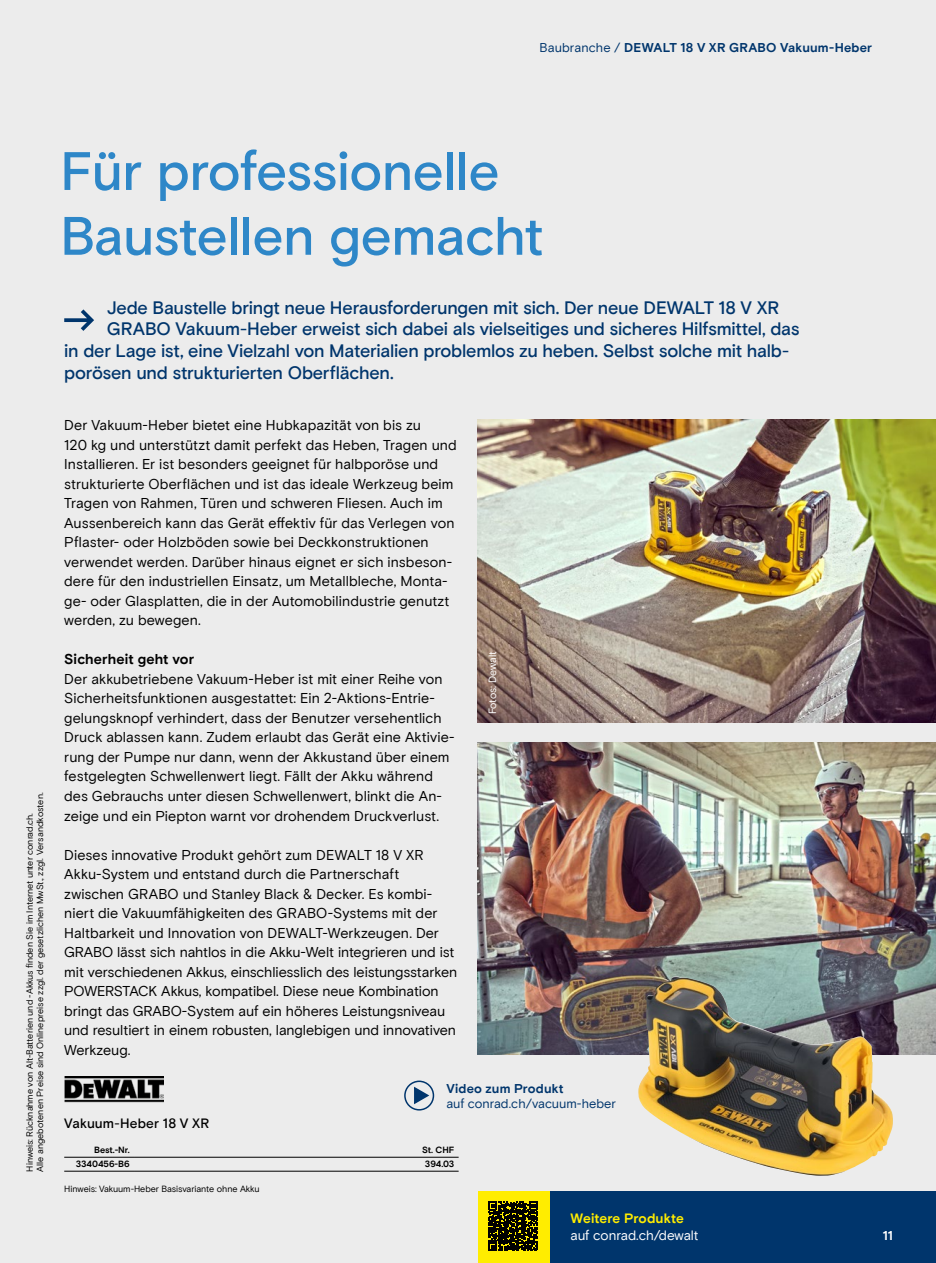
<style>
.page{position:relative;width:936px;height:1263px;background:#fff}
.page>*{position:absolute;margin:0;border:0;box-sizing:border-box;transform-origin:0 0}
.Inno_Headline_36pt_blau{font:500 54px/64.8px "Conrad Basis";letter-spacing:-.01em;color:#2e87c8}
.Inno_Einleitung_dblau{font:500 18px "Conrad Basis";letter-spacing:-.015em;color:#00356c}
.Inno_Fließtext_schwarz{font:14.25px/19.5px "Conrad Basis";letter-spacing:.005em;color:#000}
.Inno_Fließtext_schwarz-2{font:700 14.25px "Conrad Basis";letter-spacing:.01em;color:#000}
.Inno_Text_QR-Code-Kasten_weiss{font:13.5px "Conrad Basis";letter-spacing:-.005em;color:#fff}
.Inno_Produkttext_schwarz{font:500 13.5px "Conrad Basis";letter-spacing:.01em;color:#000}
.Inno_Text_QR-Code-Kasten_gelb{font:700 13.5px "Conrad Basis";letter-spacing:.005em;color:#ffed00}
.Inno_Mehrwert_Service_Link_dblau{font:12.75px/15px "Conrad Basis";color:#00356c}
.Inno_Kopfzeile_Branche_Thema_rechts_dbla{font:700 12.75px "Conrad Basis";letter-spacing:.015em;color:#00356c}
.Inno_Pagina_rechts_dblau{font:700 12.75px "Conrad Basis";color:#fff}
.Inno_Bildnachweis_schwarz{font:10.5px "Conrad Basis";letter-spacing:-.015em;color:#fff}
.t1{font:9px/10.5px "Conrad Basis";color:#000}
.Artikelnummer{font:700 9px "Conrad Basis";color:#000}
.BestNrKopf{font:700 9px "Conrad Basis";letter-spacing:-.01em;color:#000}
.Preiskopf{font:700 9px "Conrad Basis";color:#000}
.Preis_FEHLER{font:700 9px "Conrad Basis";color:#000}
.s1{font-weight:400}
.s2{font-weight:700}
</style>
<div class="page">
<div style="left:0;top:0;width:935px;height:1263px;background:#ececec"></div>
<div style="left:549px;top:1191px;width:386px;height:72px;background:#00356c"></div>
<div style="left:477px;top:1191px;width:72px;height:72px;background:#ffed00"></div>
<svg style="left:488px;top:1202px;width:50px;height:49px"></svg>
<hr style="left:64px;top:1157px;width:70px;height:1px;background:#000">
<hr style="left:134px;top:1157px;width:324px;height:1px;background:#000">
<hr style="left:64px;top:1171px;width:70px;height:1px;background:#000">
<hr style="left:134px;top:1171px;width:324px;height:1px;background:#000">
<img style="left:477px;top:742px;width:458px;height:312px">
<svg style="left:64px;top:309px;width:30px;height:22px"></svg>
<img style="left:637px;top:976px;width:256px;height:200px">
<img style="left:64px;top:1076px;width:99px;height:27px">
<img style="left:477px;top:420px;width:458px;height:303px">
<div style="left:404px;top:1080px;width:30px;height:30px;border:2px solid #00356c;border-radius:50%"></div>
<svg style="left:414px;top:1085px;width:16px;height:20px"></svg>
<p class="Inno_Kopfzeile_Branche_Thema_rechts_dbla" style="left:539px;top:40px;width:334px"><span class="s1">Baubranche /</span> DEWALT 18 V XR GRABO Vakuum-Heber</p>
<p class="t1" style="left:24px;top:1171px;width:380px;rotate:-90deg">Hinweis: Rücknahme von Alt-Batterien und -Akkus finden Sie im Internet unter conrad.ch.<br>Alle angebotenen Preise sind Onlinepreise zzgl. der gesetzlichen MwSt., zzgl. Versandkosten.</p>
<p class="Inno_Headline_36pt_blau" style="left:60px;top:140px;width:485px">Für professionelle<br>Baustellen gemacht</p>
<p class="Inno_Einleitung_dblau" style="left:107px;top:297px;width:673px">Jede Baustelle bringt neue Herausforderungen mit sich. Der neue DEWALT 18 V XR</p>
<p class="Inno_Einleitung_dblau" style="left:107px;top:319px;width:694px">GRABO Vakuum-Heber erweist sich dabei als vielseitiges und sicheres Hilfsmittel, das</p>
<p class="Inno_Einleitung_dblau" style="left:64px;top:340px;width:726px">in der Lage ist, eine Vielzahl von Materialien problemlos zu heben. Selbst solche mit halb-</p>
<p class="Inno_Einleitung_dblau" style="left:64px;top:362px;width:331px">porösen und strukturierten Oberflächen.</p>
<p class="Inno_Fließtext_schwarz" style="left:64px;top:416px;width:358px">Der Vakuum-Heber bietet eine Hubkapazität von bis zu</p>
<p class="Inno_Fließtext_schwarz" style="left:64px;top:435px;width:394px">120 kg und unterstützt damit perfekt das Heben, Tragen und Installieren. Er ist besonders geeignet für halbporöse und strukturierte Oberflächen und ist das ideale Werkzeug beim Tragen von Rahmen, Türen und schweren Fliesen. Auch im Aussenbereich kann das Gerät effektiv für das Verlegen von Pflaster- oder Holzböden sowie bei Deckkonstruktionen verwendet werden. Darüber hinaus eignet er sich insbeson&shy;dere für den industriellen Einsatz, um Metallbleche, Monta&shy;ge- oder Glasplatten, die in der Automobilindustrie genutzt werden, zu bewegen.</p>
<p class="Inno_Fließtext_schwarz-2" style="left:64px;top:651px;width:131px">Sicherheit geht vor</p>
<p class="Inno_Fließtext_schwarz" style="left:64px;top:669px;width:391px">Der akkubetriebene Vakuum-Heber ist mit einer Reihe von Sicherheitsfunktionen ausgestattet: Ein 2-Aktions-Entrie&shy;gelungsknopf verhindert, dass der Benutzer versehentlich Druck ablassen kann. Zudem erlaubt das Gerät eine Aktivie&shy;rung der Pumpe nur dann, wenn der Akkustand über einem festgelegten Schwellenwert liegt. Fällt der Akku während des Gebrauchs unter diesen Schwellenwert, blinkt die An&shy;zeige und ein Piepton warnt vor drohendem Druckverlust.</p>
<p class="Inno_Fließtext_schwarz" style="left:64px;top:845px;width:361px">Dieses innovative Produkt gehört zum DEWALT 18 V XR</p>
<p class="Inno_Fließtext_schwarz" style="left:64px;top:864px;width:336px">Akku-System und entstand durch die Partnerschaft</p>
<p class="Inno_Fließtext_schwarz" style="left:64px;top:884px;width:394px">zwischen GRABO und Stanley Black &amp; Decker. Es kombi&shy;niert die Vakuumfähigkeiten des GRABO-Systems mit der Haltbarkeit und Innovation von DEWALT-Werkzeugen. Der GRABO lässt sich nahtlos in die Akku-Welt integrieren und ist mit verschiedenen Akkus, einschliesslich des leistungsstarken POWERSTACK Akkus, kompatibel. Diese neue Kombination bringt das GRABO-System auf ein höheres Leistungsniveau und resultiert in einem robusten, langlebigen und innovativen Werkzeug.</p>
<p class="Inno_Bildnachweis_schwarz" style="left:486px;top:714px;width:65px;rotate:-90deg">Fotos: Dewalt</p>
<p class="Inno_Mehrwert_Service_Link_dblau" style="left:446px;top:1081px;width:171px"><span class="s2">Video zum Produkt<br></span>auf conrad.ch/vacuum-heber</p>
<p class="Inno_Produkttext_schwarz" style="left:64px;top:1115px;width:147px">Vakuum-Heber 18 V XR</p>
<p class="BestNrKopf" style="left:94px;top:1144px;width:37px">Best.-Nr.</p>
<p class="Preiskopf" style="left:422px;top:1144px;width:34px">St. CHF</p>
<p class="Artikelnummer" style="left:76px;top:1159px;width:56px">3340456-B6</p>
<p class="Preis_FEHLER" style="left:425px;top:1159px;width:31px">394.03</p>
<p class="t1" style="left:64px;top:1183px;width:197px">Hinweis: Vakuum-Heber Basisvariante ohne Akku</p>
<p class="Inno_Text_QR-Code-Kasten_gelb" style="left:570px;top:1210px;width:115px">Weitere Produkte</p>
<p class="Inno_Text_QR-Code-Kasten_weiss" style="left:570px;top:1227px;width:129px">auf conrad.ch/dewalt</p>
<p class="Inno_Pagina_rechts_dblau" style="left:882px;top:1228px;width:12px">11</p>
</div>
